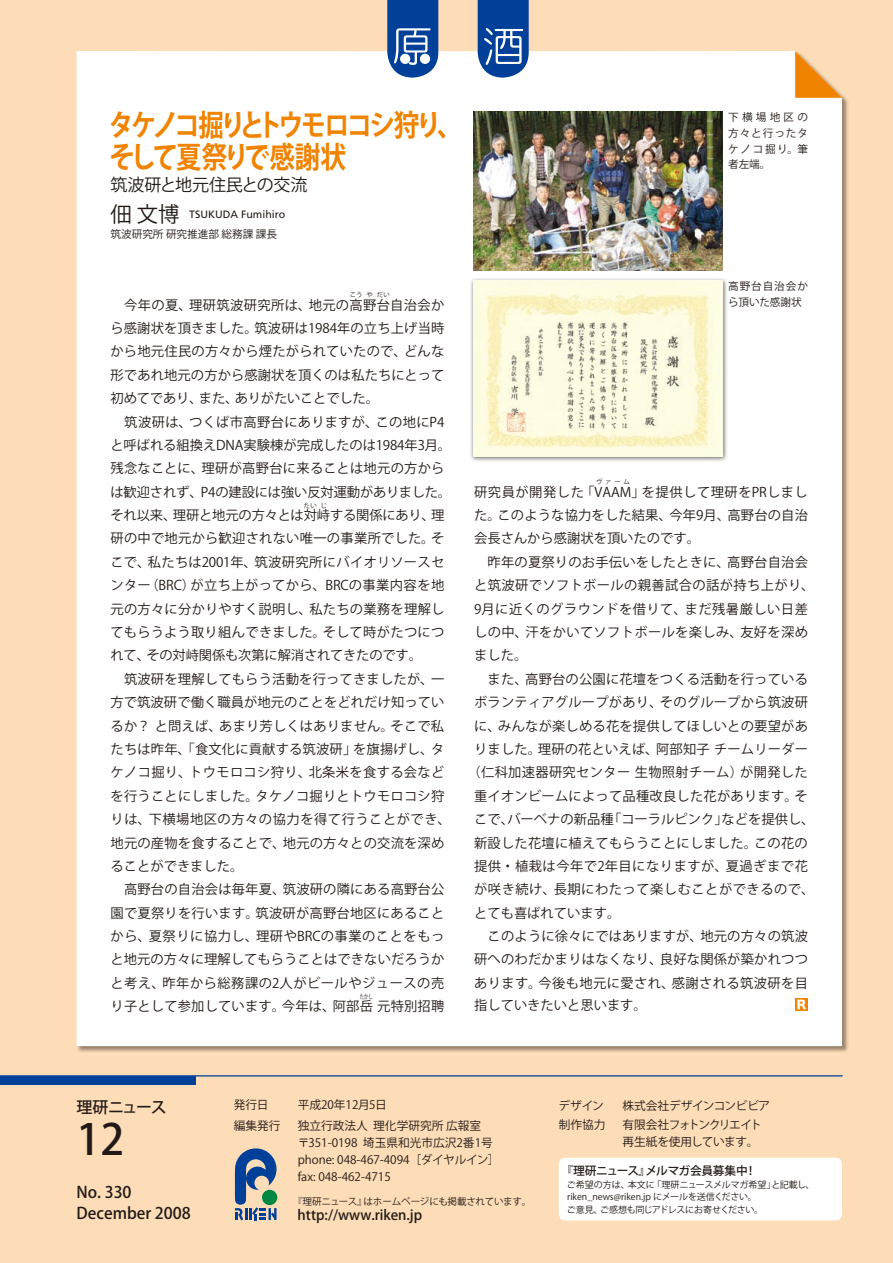
<style>
.page{position:relative;width:893px;height:1263px;background:#fcddb8}
.page>*{position:absolute;margin:0;border:0;box-sizing:border-box;transform-origin:0 0}
.t1{font:500 42.45px "Koz Go Std";color:#231916}
.t2{font:700 29.7px/32px "Koz Go Std";letter-spacing:-.125em;color:#f08300;scale:.86 1}
.t3{font:16.95px "Koz Go Std";letter-spacing:-.005em;color:#231916}
.t4{font:500 15.9px/21.3px "Koz Go Std";color:#231916}
.t5{font:500 13.8px "Koz Go Std";color:#231916}
.t6{font:13.35px/23.4px "Koz Go Pro";letter-spacing:.015em;color:#231916}
.t7{font:13.35px "Koz Go Pro";letter-spacing:.04em;color:#231916}
.t8{font:13.35px "Koz Go Pro";letter-spacing:.035em;color:#231916}
.t9{font:11.7px/17px "Koz Go Std";color:#231916}
.t10{font:11.7px/17px "Koz Go Std";letter-spacing:-.04em;color:#231916}
.t11{font:500 11.7px "Koz Go Std";letter-spacing:-.02em;color:#231916}
.t12{font:11.7px "Koz Go Std";letter-spacing:-.02em;color:#231916}
.t13{font:11.7px "Hira Kaku Std W8";color:#fff}
.t14{font:10.65px/15.9px "Koz Go Pro";letter-spacing:.09em;color:#231916;text-align:justify}
.t15{font:10.65px "Frutiger";color:#231916}
.t16{font:10.65px "Koz Go Std";letter-spacing:-.005em;color:#231916}
.t17{font:10.65px "Koz Go Pro";letter-spacing:-.01em;color:#231916}
.t18{font:9.6px "Koz Go Std";letter-spacing:-.03em;color:#231916}
.t19{font:9px/12.1px "Koz Go Std";color:#231916}
.t20{font:6.45px "Koz Go Pro";letter-spacing:.035em;color:#231916}
.t21{font:6.45px "Koz Go Pro";letter-spacing:.035em;color:#231916;scale:.69 1}
.s1{font-family:"Koz Go Std";font-size:21.3px}
</style>
<div class="page">
<div style="left:559px;top:1158px;width:283px;height:62px;background:#fff;border-radius:6px"></div>
<div style="left:77px;top:51px;width:765px;height:995px;background:#fff"></div>
<div style="left:0;top:1076px;width:196px;height:8px;background:#004098"></div>
<hr style="left:0;top:1075px;width:843px;height:1px;background:#004098">
<svg style="left:795px;top:51px;width:47px;height:47px"></svg>
<svg style="left:235px;top:1148px;width:42px;height:72px"></svg>
<svg style="left:478px;top:0;width:51px;height:78px;background:#3165ab"></svg>
<svg style="left:387px;top:0;width:51px;height:78px;background:#2e62aa"></svg>
<div style="left:400px;top:54px;width:10px;height:10px;background:#fff;border-radius:50%"></div>
<div style="left:420px;top:54px;width:10px;height:10px;background:#fff;border-radius:50%"></div>
<div style="left:470px;top:277px;width:258px;height:185px;background:#231916;opacity:.65"></div>
<img style="left:473px;top:280px;width:249px;height:176px">
<img style="left:473px;top:111px;width:250px;height:159px">
<div style="left:795px;top:998px;width:13px;height:13px;background:#f08300"></div>
<h2 class="t2" style="left:109px;top:111px;width:413px">タケノコ掘りとトウモロコシ狩り、そして夏祭りで感謝状</h2>
<p class="t3" style="left:111px;top:174px;width:198px">筑波研と地元住民との交流</p>
<p class="t15" style="left:111px;top:208px;width:176px"><span class="s1">佃 文博</span> TSUKUDA Fumihiro</p>
<p class="t16" style="left:111px;top:228px;width:168px">筑波研究所 研究推進部 総務課 課長</p>
<p class="t14" style="left:728px;top:109px;width:81px">下横場地区の方々と行ったタケノコ掘り。筆者左端。</p>
<p class="t14" style="left:728px;top:278px;width:81px">高野台自治会か</p>
<p class="t20" style="left:350px;top:291px;width:14px">こう</p>
<p class="t20" style="left:367px;top:291px;width:8px">や</p>
<p class="t20" style="left:377px;top:291px;width:14px">だい</p>
<p class="t6" style="left:110px;top:317px;width:342px">ら感謝状を頂きました。筑波研は1984年の立ち上げ当時から地元住民の方々から煙たがられていたので、どんな形であれ地元の方から感謝状を頂くのは私たちにとって初めてであり、また、ありがたいことでした。<br>　筑波研は、つくば市高野台にありますが、この地にP4と呼ばれる組換えDNA実験棟が完成したのは1984年3月。残念なことに、理研が高野台に来ることは地元の方からは歓迎されず、P4の建設には強い反対運動がありました。それ以来、理研と地元の方々とは対峙する関係にあり、理</p>
<p class="t6" style="left:111px;top:293px;width:335px">　今年の夏、理研筑波研究所は、地元の高野台自治会か</p>
<p class="t17" style="left:728px;top:295px;width:75px">ら頂いた感謝状</p>
<p class="t20" style="left:596px;top:478px;width:35px">ヴァーム</p>
<p class="t6" style="left:474px;top:504px;width:335px">た。このような協力をした結果、今年9月、高野台の自治</p>
<p class="t6" style="left:474px;top:527px;width:227px">会長さんから感謝状を頂いたのです。</p>
<p class="t6" style="left:474px;top:551px;width:335px">　昨年の夏祭りのお手伝いをしたときに、高野台自治会</p>
<p class="t6" style="left:474px;top:574px;width:342px">と筑波研でソフトボールの親善試合の話が持ち上がり、</p>
<p class="t8" style="left:474px;top:600px;width:335px">9月に近くのグラウンドを借りて、まだ残暑厳しい日差</p>
<p class="t6" style="left:474px;top:621px;width:335px">しの中、汗をかいてソフトボールを楽しみ、友好を深め</p>
<p class="t6" style="left:474px;top:644px;width:55px">ました。</p>
<p class="t6" style="left:474px;top:667px;width:335px">　また、高野台の公園に花壇をつくる活動を行っている</p>
<p class="t6" style="left:474px;top:691px;width:335px">ボランティアグループがあり、そのグループから筑波研</p>
<p class="t6" style="left:474px;top:714px;width:335px">に、みんなが楽しめる花を提供してほしいとの要望があ</p>
<p class="t6" style="left:474px;top:738px;width:335px">りました。理研の花といえば、阿部知子 チームリーダー</p>
<p class="t6" style="left:467px;top:761px;width:342px">（仁科加速器研究センター 生物照射チーム）が開発した</p>
<p class="t6" style="left:474px;top:784px;width:335px">重イオンビームによって品種改良した花があります。そ</p>
<p class="t6" style="left:474px;top:808px;width:342px">こで、バーベナの新品種「コーラルピンク」などを提供し、</p>
<p class="t6" style="left:474px;top:831px;width:335px">新設した花壇に植えてもらうことにしました。この花の</p>
<p class="t7" style="left:474px;top:857px;width:335px">提供・植栽は今年で2年目になりますが、夏過ぎまで花</p>
<p class="t8" style="left:474px;top:881px;width:342px">が咲き続け、長期にわたって楽しむことができるので、</p>
<p class="t6" style="left:474px;top:901px;width:148px">とても喜ばれています。</p>
<p class="t6" style="left:474px;top:925px;width:335px">　このように徐々にではありますが、地元の方々の筑波</p>
<p class="t6" style="left:474px;top:948px;width:335px">研へのわだかまりはなくなり、良好な関係が築かれつつ</p>
<p class="t6" style="left:474px;top:971px;width:335px">あります。今後も地元に愛され、感謝される筑波研を目</p>
<p class="t6" style="left:474px;top:993px;width:174px">指していきたいと思います。</p>
<p class="t13" style="left:797px;top:998px;width:11px">R</p>
<p class="t7" style="left:474px;top:483px;width:335px">研究員が開発した「VAAM」を提供して理研をPRしまし</p>
<p class="t20" style="left:304px;top:501px;width:14px">たい</p>
<p class="t20" style="left:320px;top:501px;width:8px">じ</p>
<p class="t6" style="left:110px;top:527px;width:342px">研の中で地元から歓迎されない唯一の事業所でした。そこで、私たちは2001年、筑波研究所にバイオリソースセンター（BRC）が立ち上がってから、BRCの事業内容を地元の方々に分かりやすく説明し、私たちの業務を理解してもらうよう取り組んできました。そして時がたつにつれて、その対峙関係も次第に解消されてきたのです。<br>　筑波研を理解してもらう活動を行ってきましたが、一方で筑波研で働く職員が地元のことをどれだけ知っているか？ と問えば、あまり芳しくはありません。そこで私たちは昨年、「食文化に貢献する筑波研」を旗揚げし、タケノコ掘り、トウモロコシ狩り、北条米を食する会などを行うことにしました。タケノコ掘りとトウモロコシ狩りは、下横場地区の方々の協力を得て行うことができ、地元の産物を食することで、地元の方々との交流を深めることができました。<br>　高野台の自治会は毎年夏、筑波研の隣にある高野台公園で夏祭りを行います。筑波研が高野台地区にあることから、夏祭りに協力し、理研やBRCの事業のことをもっと地元の方々に理解してもらうことはできないだろうかと考え、昨年から総務課の2人がビールやジュースの売り子として参加しています。今年は、阿部岳元特別招聘</p>
<p class="t21" style="left:360px;top:992px;width:21px">たかし</p>
<p class="t4" style="left:77px;top:1097px;width:92px">理研ニュース</p>
<h1 class="t1" style="left:77px;top:1113px;width:49px">12</h1>
<p class="t4" style="left:77px;top:1182px;width:116px">No. 330<br>December 2008</p>
<p class="t9" style="left:234px;top:1096px;width:36px">発行日</p>
<p class="t9" style="left:298px;top:1096px;width:91px">平成20年12月5日</p>
<p class="t9" style="left:234px;top:1118px;width:48px">編集発行</p>
<p class="t9" style="left:298px;top:1118px;width:203px">独立行政法人 理化学研究所 広報室〒351-0198 埼玉県和光市広沢2番1号phone: 048-467-4094［ダイヤルイン］fax: 048-462-4715</p>
<p class="t18" style="left:293px;top:1195px;width:240px">『理研ニュース』はホームページにも掲載されています。</p>
<p class="t5" style="left:298px;top:1206px;width:126px">http://www.riken.jp</p>
<p class="t9" style="left:558px;top:1097px;width:47px">デザイン</p>
<p class="t12" style="left:622px;top:1098px;width:149px">株式会社デザインコンビビア</p>
<p class="t9" style="left:559px;top:1116px;width:48px">制作協力</p>
<p class="t10" style="left:622px;top:1116px;width:141px">有限会社フォトンクリエイト再生紙を使用しています。</p>
<p class="t11" style="left:562px;top:1163px;width:196px">『理研ニュース』メルマガ会員募集中！</p>
<p class="t19" style="left:567px;top:1179px;width:249px">ご希望の方は、本文に「理研ニュースメルマガ希望」と記載し、riken_news@riken.jp にメールを送信ください。<br>ご意見、ご感想も同じアドレスにお寄せください。</p>
</div>
